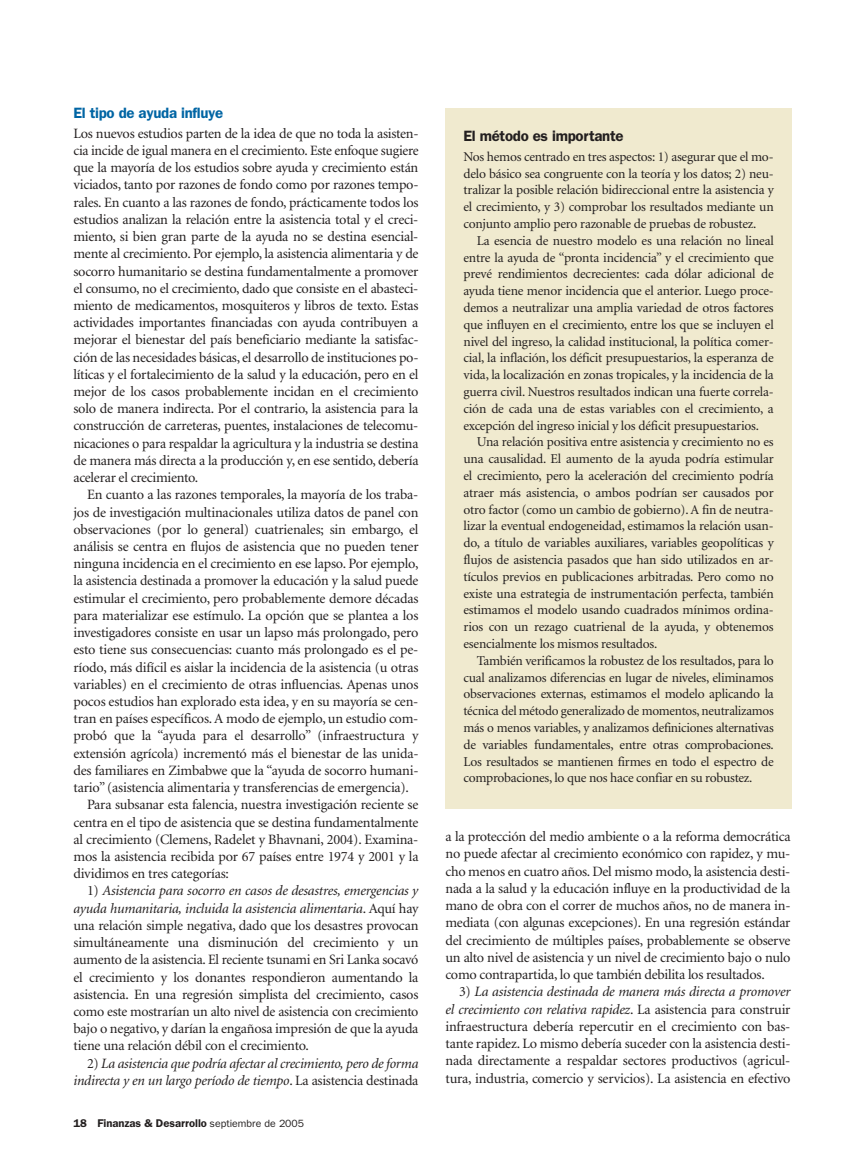
<style>
.page{position:relative;width:864px;height:1161px;background:#fff}
.page>*{position:absolute;margin:0;border:0;box-sizing:border-box;transform-origin:0 0}
.t1{font:600 15px "Franklin Gothic";letter-spacing:-.02em;color:#0065a4}
.t2{font:600 15px "Franklin Gothic";letter-spacing:-.02em;color:#231f1f}
.t3{font:14.25px/17.2px "Minion";letter-spacing:-.015em;color:#231f1f;text-align:justify}
.t4{font:italic 14.25px/17.2px "Minion";letter-spacing:-.02em;color:#231f1f;text-align:right}
.t5{font:13.5px/16.8px "Minion";letter-spacing:-.015em;color:#231f1f;text-align:justify}
.t6{font:600 11.25px "Franklin Gothic";color:#231f1f}
.s1{font-style:italic}
.s2{font-style:normal}
.s3{font-weight:400;font-size:10.5px}
</style>
<div class="page">
<div style="left:445px;top:108px;width:347px;height:700px;background:#f0eacf"></div>
<p class="t1" style="left:74px;top:107px;width:151px">El tipo de ayuda influye</p>
<p class="t3" style="left:74px;top:126px;width:347px">Los nuevos estudios parten de la idea de que no toda la asisten&shy;cia incide de igual manera en el crecimiento. Este enfoque sugiere que la mayoría de los estudios sobre ayuda y crecimiento están viciados, tanto por razones de fondo como por razones tempo&shy;rales. En cuanto a las razones de fondo, prácticamente todos los estudios analizan la relación entre la asistencia total y el creci&shy;miento, si bien gran parte de la ayuda no se destina esencial&shy;mente al crecimiento. Por ejemplo, la asistencia alimentaria y de socorro humanitario se destina fundamentalmente a promover el consumo, no el crecimiento, dado que consiste en el abasteci&shy;miento de medicamentos, mosquiteros y libros de texto. Estas actividades importantes financiadas con ayuda contribuyen a mejorar el bienestar del país beneficiario mediante la satisfac&shy;ción de las necesidades básicas, el desarrollo de instituciones po&shy;líticas y el fortalecimiento de la salud y la educación, pero en el mejor de los casos probablemente incidan en el crecimiento solo de manera indirecta. Por el contrario, la asistencia para la construcción de carreteras, puentes, instalaciones de telecomu&shy;nicaciones o para respaldar la agricultura y la industria se destina de manera más directa a la producción y, en ese sentido, debería acelerar el crecimiento.</p>
<p class="t3" style="left:87px;top:487px;width:333px">En cuanto a las razones temporales, la mayoría de los traba-</p>
<p class="t3" style="left:74px;top:505px;width:346px">jos de investigación multinacionales utiliza datos de panel con</p>
<p class="t3" style="left:74px;top:522px;width:347px">observaciones (por lo general) cuatrienales; sin embargo, el</p>
<p class="t3" style="left:74px;top:539px;width:347px">análisis se centra en flujos de asistencia que no pueden tener</p>
<p class="t3" style="left:74px;top:556px;width:346px">ninguna incidencia en el crecimiento en ese lapso. Por ejemplo,</p>
<p class="t3" style="left:74px;top:573px;width:346px">la asistencia destinada a promover la educación y la salud puede</p>
<p class="t3" style="left:74px;top:591px;width:346px">estimular el crecimiento, pero probablemente demore décadas</p>
<p class="t3" style="left:74px;top:608px;width:347px">para materializar ese estímulo. La opción que se plantea a los</p>
<p class="t3" style="left:74px;top:625px;width:347px">investigadores consiste en usar un lapso más prolongado, pero</p>
<p class="t3" style="left:74px;top:642px;width:346px">esto tiene sus consecuencias: cuanto más prolongado es el pe-</p>
<p class="t3" style="left:74px;top:660px;width:346px">ríodo, más difícil es aislar la incidencia de la asistencia (u otras</p>
<p class="t3" style="left:74px;top:677px;width:347px">variables) en el crecimiento de otras influencias. Apenas unos</p>
<p class="t3" style="left:74px;top:694px;width:346px">pocos estudios han explorado esta idea, y en su mayoría se cen-</p>
<p class="t3" style="left:74px;top:711px;width:347px">tran en países específicos. A modo de ejemplo, un estudio com-</p>
<p class="t3" style="left:74px;top:728px;width:346px">probó que la “ayuda para el desarrollo” (infraestructura y</p>
<p class="t3" style="left:74px;top:746px;width:347px">extensión agrícola) incrementó más el bienestar de las unida-</p>
<p class="t3" style="left:74px;top:763px;width:347px">des familiares en Zimbabwe que la “ayuda de socorro humani-</p>
<p class="t3" style="left:74px;top:780px;width:337px">tario” (asistencia alimentaria y transferencias de emergencia).</p>
<p class="t3" style="left:87px;top:797px;width:333px">Para subsanar esta falencia, nuestra investigación reciente se</p>
<p class="t3" style="left:74px;top:815px;width:347px">centra en el tipo de asistencia que se destina fundamentalmente</p>
<p class="t3" style="left:74px;top:832px;width:346px">al crecimiento (Clemens, Radelet y Bhavnani, 2004). Examina-</p>
<p class="t3" style="left:74px;top:849px;width:347px">mos la asistencia recibida por 67 países entre 1974 y 2001 y la</p>
<p class="t3" style="left:74px;top:866px;width:157px">dividimos en tres categorías:</p>
<p class="t3" style="left:74px;top:883px;width:347px;text-indent:14px">1) <span class="s1">Asistencia para socorro en casos de desastres, emergencias y ayuda humanitaria, incluida la asistencia alimentaria</span>. Aquí hay una relación simple negativa, dado que los desastres provocan simultáneamente una disminución del crecimiento y un aumento de la asistencia. El reciente tsunami en Sri Lanka socavó el crecimiento y los donantes respondieron aumentando la asistencia. En una regresión simplista del crecimiento, casos como este mostrarían un alto nivel de asistencia con crecimiento bajo o negativo, y darían la engañosa impresión de que la ayuda tiene una relación débil con el crecimiento.</p>
<p class="t4" style="left:74px;top:1056px;width:346px"><span class="s2">2)</span> La asistencia que podría afectar al crecimiento, pero de forma indirecta y en un largo período de tiempo<span class="s2">. La asistencia destinada</span></p>
<p class="t6" style="left:74px;top:1119px;width:232px">18 Finanzas &amp; Desarrollo <span class="s3">septiembre de 2005</span></p>
<p class="t2" style="left:463px;top:131px;width:162px">El método es importante</p>
<p class="t5" style="left:463px;top:149px;width:312px">Nos hemos centrado en tres aspectos: 1) asegurar que el mo&shy;delo básico sea congruente con la teoría y los datos; 2) neu&shy;tralizar la posible relación bidireccional entre la asistencia y el crecimiento, y 3) comprobar los resultados mediante un conjunto amplio pero razonable de pruebas de robustez.</p>
<p class="t5" style="left:463px;top:233px;width:312px;text-indent:14px">La esencia de nuestro modelo es una relación no lineal entre la ayuda de “pronta incidencia” y el crecimiento que prevé rendimientos decrecientes: cada dólar adicional de ayuda tiene menor incidencia que el anterior. Luego proce&shy;demos a neutralizar una amplia variedad de otros factores que influyen en el crecimiento, entre los que se incluyen el nivel del ingreso, la calidad institucional, la política comer&shy;cial, la inflación, los déficit presupuestarios, la esperanza de vida, la localización en zonas tropicales, y la incidencia de la guerra civil. Nuestros resultados indican una fuerte correla&shy;ción de cada una de estas variables con el crecimiento, a excepción del ingreso inicial y los déficit presupuestarios.</p>
<p class="t5" style="left:463px;top:435px;width:312px;text-indent:14px">Una relación positiva entre asistencia y crecimiento no es una causalidad. El aumento de la ayuda podría estimular el crecimiento, pero la aceleración del crecimiento podría atraer más asistencia, o ambos podrían ser causados por otro factor (como un cambio de gobierno). A fin de neutra&shy;lizar la eventual endogeneidad, estimamos la relación usan&shy;do, a título de variables auxiliares, variables geopolíticas y flujos de asistencia pasados que han sido utilizados en ar&shy;tículos previos en publicaciones arbitradas. Pero como no existe una estrategia de instrumentación perfecta, también estimamos el modelo usando cuadrados mínimos ordina&shy;rios con un rezago cuatrienal de la ayuda, y obtenemos esencialmente los mismos resultados.</p>
<p class="t5" style="left:463px;top:653px;width:312px;text-indent:14px">También verificamos la robustez de los resultados, para lo cual analizamos diferencias en lugar de niveles, eliminamos observaciones externas, estimamos el modelo aplicando la técnica del método generalizado de momentos, neutralizamos más o menos variables, y analizamos definiciones alternativas de variables fundamentales, entre otras comprobaciones.<br>Los resultados se mantienen firmes en todo el espectro de comprobaciones, lo que nos hace confiar en su robustez.</p>
<p class="t3" style="left:446px;top:829px;width:347px">a la protección del medio ambiente o a la reforma democrática no puede afectar al crecimiento económico con rapidez, y mu&shy;cho menos en cuatro años. Del mismo modo, la asistencia desti&shy;nada a la salud y la educación influye en la productividad de la mano de obra con el correr de muchos años, no de manera in&shy;mediata (con algunas excepciones). En una regresión estándar del crecimiento de múltiples países, probablemente se observe un alto nivel de asistencia y un nivel de crecimiento bajo o nulo como contrapartida, lo que también debilita los resultados.</p>
<p class="t3" style="left:446px;top:984px;width:347px;text-indent:14px">3) <span class="s1">La asistencia destinada de manera más directa a promover el crecimiento con relativa rapidez</span>. La asistencia para construir infraestructura debería repercutir en el crecimiento con bas&shy;tante rapidez. Lo mismo debería suceder con la asistencia desti&shy;nada directamente a respaldar sectores productivos (agricul&shy;tura, industria, comercio y servicios). La asistencia en efectivo</p>
</div>
